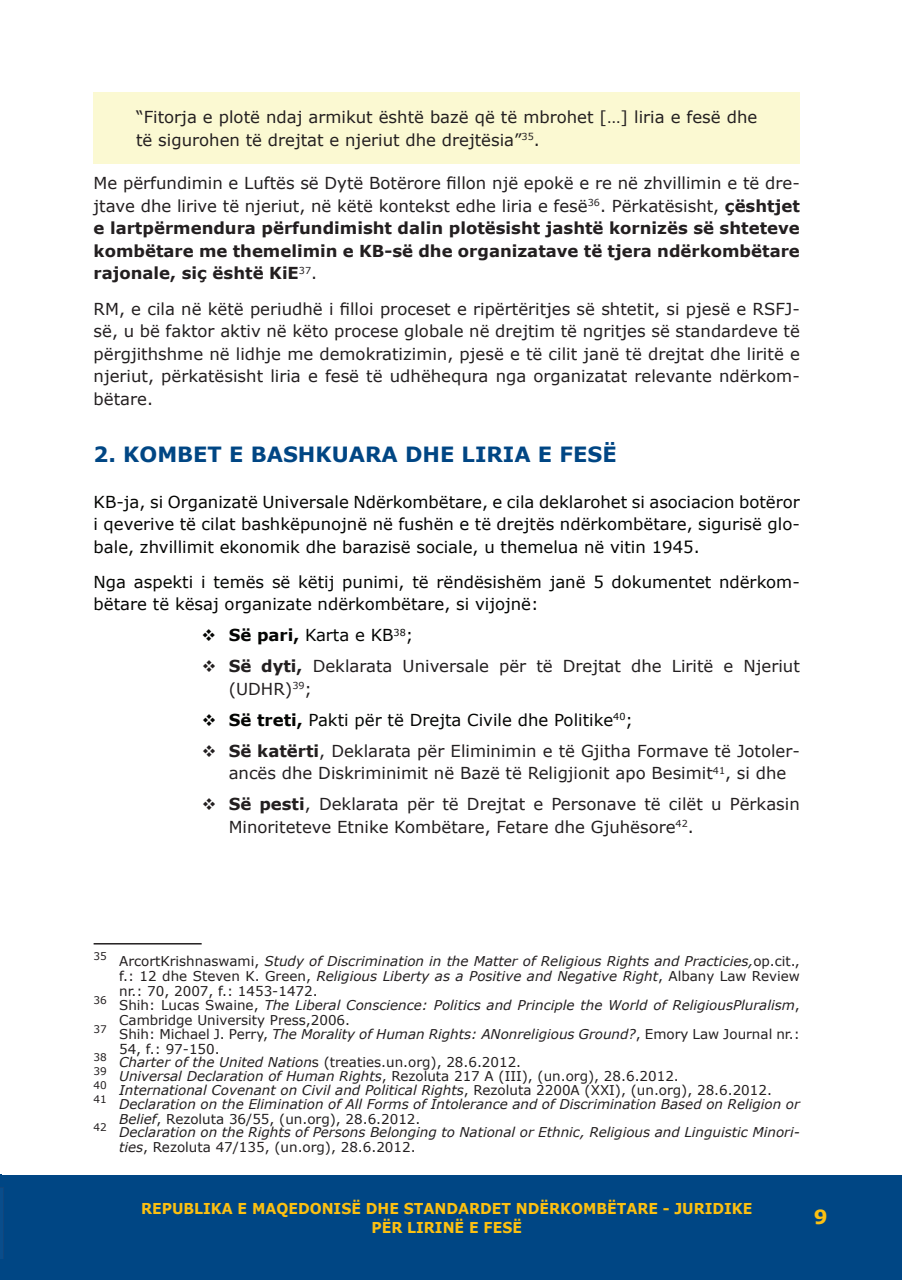
<style>
.page{position:relative;width:902px;height:1280px;background:#fff}
.page>*{position:absolute;margin:0;border:0;box-sizing:border-box;transform-origin:0 0}
.t1{font:700 21px "Verdana";color:#004684}
.t2{font:700 19.5px "Verdana";color:#fcc011}
.t3{font:16.5px/22.5px "Verdana";color:#231f20}
.t4{font:16.5px/22.5px "Verdana";color:#040503;text-align:justify}
.t5{font:700 16.5px/22.5px "Verdana";color:#231f20;text-align:justify}
.t6{font:700 15px/19.5px "Verdana";color:#fcc011;text-align:center;scale:.94 1}
.t7{font:italic 13.5px/13.8px "Verdana";color:#231f20}
.t8{font:13.5px/15px "Verdana";color:#231f20}
.s1{font-weight:400}
.s2{font-weight:700}
.s3{font-style:normal}
.s4{font-style:italic}
</style>
<div class="page">
<div style="left:1px;top:1175px;width:900px;height:105px;background:#004684"></div>
<hr style="left:0;top:1175px;width:1px;height:105px;background:#004684">
<hr style="left:0;top:1187px;width:3px;height:72px;background:#11457b">
<hr style="left:0;top:1188px;width:3px;height:71px;background:#094d8b">
<div style="left:94px;top:92px;width:705px;height:71px;background:#fbf9d2"></div>
<hr style="left:94px;top:943px;width:108px;height:1px;background:#231f20">
<p class="t3" style="left:136px;top:106px;width:622px">“Fitorja e plotë ndaj armikut është bazë që të mbrohet […] liria e fesë dhe të sigurohen të drejtat e njeriut dhe drejtësia”<sup>35</sup>.</p>
<p class="t5" style="left:94px;top:172px;width:707px"><span class="s1">Me përfundimin e Luftës së Dytë Botërore fillon një epokë e re në zhvillimin e të dre&shy;jtave dhe lirive të njeriut, në këtë kontekst edhe liria e fesë</span><sup>36</sup><span class="s1">. Përkatësisht,</span> çështjet e lartpërmendura përfundimisht dalin plotësisht jashtë kornizës së shteteve kombëtare me themelimin e KB-së dhe organizatave të tjera ndërkombëtare rajonale, siç është KiE<sup>37</sup><span class="s1">.</span></p>
<p class="t3" style="left:94px;top:297px;width:707px;text-align:justify">RM, e cila në këtë periudhë i filloi proceset e ripërtëritjes së shtetit, si pjesë e RSFJ&shy;së, u bë faktor aktiv në këto procese globale në drejtim të ngritjes së standardeve të përgjithshme në lidhje me demokratizimin, pjesë e të cilit janë të drejtat dhe liritë e njeriut, përkatësisht liria e fesë të udhëhequra nga organizatat relevante ndërkom&shy;bëtare.</p>
<h1 class="t1" style="left:94px;top:440px;width:524px">2. KOMBET E BASHKUARA DHE LIRIA E FESË</h1>
<p class="t4" style="left:94px;top:490px;width:707px">KB-ja, si Organizatë Universale Ndërkombëtare, e cila deklarohet si asociacion botëror i qeverive të cilat bashkëpunojnë në fushën e të drejtës ndërkombëtare, sigurisë glo&shy;bale, zhvillimit ekonomik dhe barazisë sociale, u themelua në vitin 1945.</p>
<p class="t4" style="left:94px;top:570px;width:707px">Nga aspekti i temës së këtij punimi, të rëndësishëm janë 5 dokumentet ndërkom&shy;bëtare të kësaj organizate ndërkombëtare, si vijojnë:</p>
<p class="t4" style="left:202px;top:624px;width:213px">❖ <span class="s2">Së pari,</span> Karta e KB<sup>38</sup>;</p>
<p class="t3" style="left:229px;top:655px;width:572px;text-indent:-27px">❖ <span class="s2">Së dyti,</span> Deklarata Universale për të Drejtat dhe Liritë e Njeriut (UDHR)<sup>39</sup>;</p>
<p class="t4" style="left:202px;top:708px;width:433px">❖ <span class="s2">Së treti,</span> Pakti për të Drejta Civile dhe Politike<sup>40</sup>;</p>
<p class="t3" style="left:229px;top:739px;width:572px;text-indent:-27px">❖ <span class="s2">Së katërti</span>, Deklarata për Eliminimin e të Gjitha Formave të Jotoler&shy;ancës dhe Diskriminimit në Bazë të Religjionit apo Besimit<sup>41</sup>, si dhe</p>
<p class="t3" style="left:229px;top:793px;width:572px;text-indent:-27px">❖ <span class="s2">Së pesti</span>, Deklarata për të Drejtat e Personave të cilët u Përkasin<br>Minoriteteve Etnike Kombëtare, Fetare dhe Gjuhësore<sup>42</sup>.</p>
<p class="t7" style="left:119px;top:953px;width:682px;line-height:15px;text-align:justify;text-indent:-26px"><sup>35</sup> <span class="s3">ArcortKrishnaswami,</span> Study of Discrimination in the Matter of Religious Rights and Practicies,<span class="s3">op.cit., f.: 12 dhe Steven K. Green,</span> Religious Liberty as a Positive and Negative Right<span class="s3">, Albany Law Review nr.: 70, 2007, f.: 1453-1472.</span></p>
<p class="t7" style="left:119px;top:997px;width:682px;line-height:15px;text-indent:-26px"><sup>36</sup> <span class="s3">Shih: Lucas Swaine,</span> The Liberal Conscience: Politics and Principle the World of ReligiousPluralism<span class="s3">,<br>Cambridge University Press,2006.</span></p>
<p class="t8" style="left:119px;top:1026px;width:682px;text-indent:-26px"><sup>37</sup> Shih: Michael J. Perry, <span class="s4">The Morality of Human Rights: ANonreligious Ground?</span>, Emory Law Journal nr.:<br>54, f.: 97-150.</p>
<p class="t7" style="left:94px;top:1055px;width:707px"><sup>38</sup> Charter of the United Nation<span class="s3">s (treaties.un.org), 28.6.2012.<br></span><sup>39</sup> Universal Declaration of Human Rights<span class="s3">, Rezoluta 217 A (III), (un.org), 28.6.2012.<br></span><sup>40</sup> International Covenant on Civil and Political Rights<span class="s3">, Rezoluta 2200A (XXI), (un.org), 28.6.2012.<br></span><sup>41</sup> Declaration on the Elimination of All Forms of Intolerance and of Discrimination Based on Religion or</p>
<p class="t7" style="left:94px;top:1112px;width:707px;text-indent:26px">Belief<span class="s3">, Rezoluta 36/55, (un.org), 28.6.2012.<br></span><sup>42</sup> Declaration on the Rights of Persons Belonging to National or Ethnic, Religious and Linguistic Minori-</p>
<p class="t8" style="left:119px;top:1140px;width:298px"><span class="s4">ties</span>, Rezoluta 47/135, (un.org), 28.6.2012.</p>
<p class="t6" style="left:141px;top:1198px;width:652px">REPUBLIKA E MAQEDONISË DHE STANDARDET NDËRKOMBËTARE - JURIDIKE<br>PËR LIRINË E FESË</p>
<h2 class="t2" style="left:813px;top:1203px;width:15px">9</h2>
</div>
